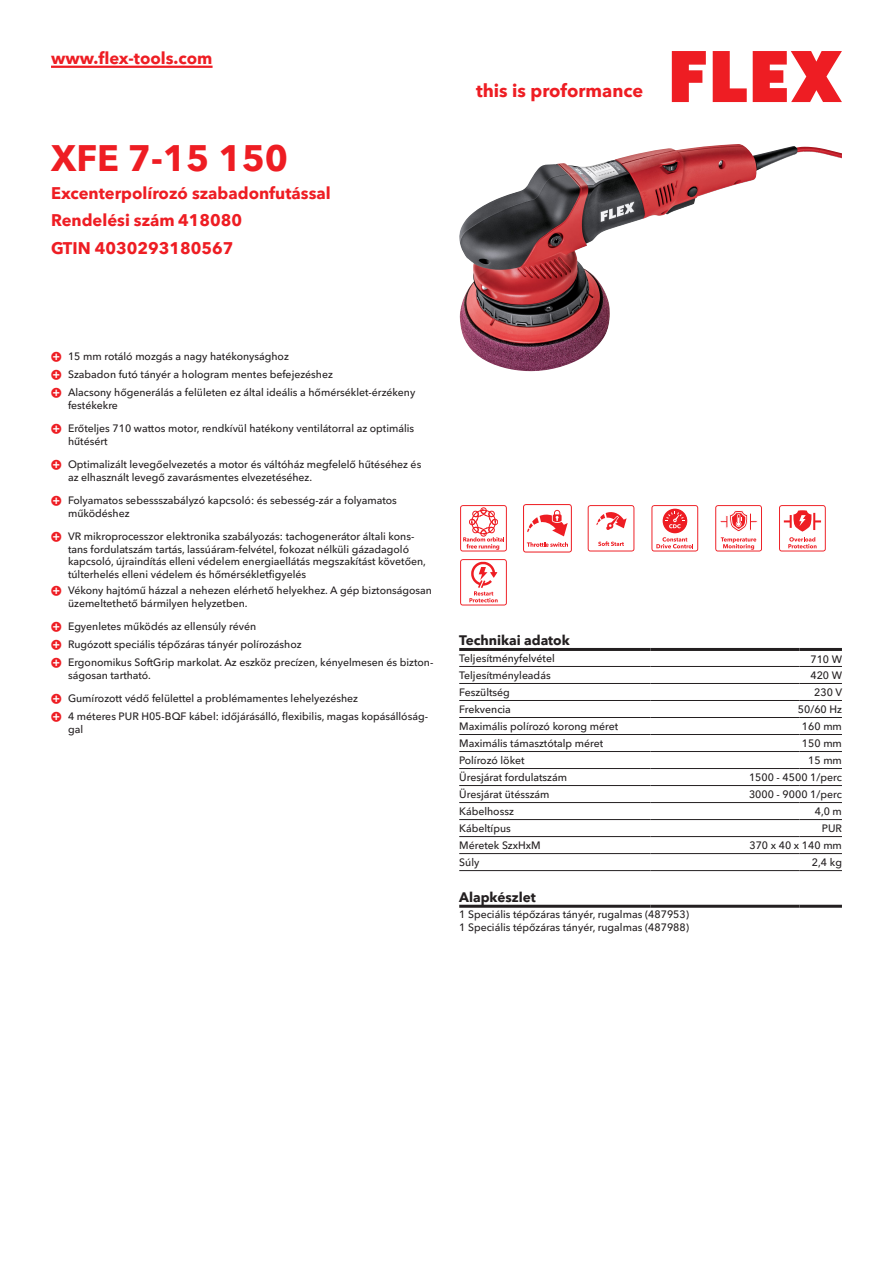
<style>
.page{position:relative;width:893px;height:1263px;background:#fff}
.page>*{position:absolute;margin:0;border:0;box-sizing:border-box;transform-origin:0 0}
.CB_AF_Product-name{font:700 36px "Avenir Next W1 G";color:#ee1d23}
.t1{font:700 18px "Avenir Next W1 G";color:#ee1d23}
.CB_AF_Product-short{font:700 16.5px "Avenir Next W1 G";color:#ee1d23}
.CB_AF_Order-number{font:700 16.5px "Avenir Next W1 G";color:#ee1d23}
.CB_AF_Table-headline{font:700 13.5px "Avenir Next W1 G";color:#231f20}
.CB_AF_Table-specific{font:500 10.5px/12.6px "Avenir Next W1 G";color:#231f20}
</style>
<div class="page">
<svg style="left:672px;top:51px;width:34px;height:51px"></svg>
<svg style="left:713px;top:51px;width:34px;height:51px"></svg>
<svg style="left:753px;top:51px;width:89px;height:51px"></svg>
<hr style="left:51px;top:66px;width:162px;height:2px;background:#ee1d23">
<img style="left:459px;top:144px;width:383px;height:228px">
<hr style="left:459px;top:666px;width:192px;height:1px;background:#231f20">
<hr style="left:651px;top:666px;width:148px;height:1px;background:#231f20">
<hr style="left:799px;top:666px;width:43px;height:1px;background:#231f20">
<hr style="left:459px;top:683px;width:192px;height:1px;background:#231f20">
<hr style="left:651px;top:683px;width:148px;height:1px;background:#231f20">
<hr style="left:799px;top:683px;width:43px;height:1px;background:#231f20">
<hr style="left:459px;top:700px;width:192px;height:1px;background:#231f20">
<hr style="left:651px;top:700px;width:148px;height:1px;background:#231f20">
<hr style="left:799px;top:700px;width:43px;height:1px;background:#231f20">
<hr style="left:459px;top:717px;width:192px;height:1px;background:#231f20">
<hr style="left:651px;top:717px;width:148px;height:1px;background:#231f20">
<hr style="left:799px;top:717px;width:43px;height:1px;background:#231f20">
<hr style="left:459px;top:734px;width:192px;height:1px;background:#231f20">
<hr style="left:651px;top:734px;width:148px;height:1px;background:#231f20">
<hr style="left:799px;top:734px;width:43px;height:1px;background:#231f20">
<hr style="left:459px;top:751px;width:192px;height:1px;background:#231f20">
<hr style="left:651px;top:751px;width:148px;height:1px;background:#231f20">
<hr style="left:799px;top:751px;width:43px;height:1px;background:#231f20">
<hr style="left:459px;top:768px;width:192px;height:1px;background:#231f20">
<hr style="left:651px;top:768px;width:148px;height:1px;background:#231f20">
<hr style="left:799px;top:768px;width:43px;height:1px;background:#231f20">
<hr style="left:459px;top:785px;width:192px;height:1px;background:#231f20">
<hr style="left:651px;top:785px;width:148px;height:1px;background:#231f20">
<hr style="left:799px;top:785px;width:43px;height:1px;background:#231f20">
<hr style="left:459px;top:802px;width:192px;height:1px;background:#231f20">
<hr style="left:651px;top:802px;width:148px;height:1px;background:#231f20">
<hr style="left:799px;top:802px;width:43px;height:1px;background:#231f20">
<hr style="left:459px;top:819px;width:192px;height:1px;background:#231f20">
<hr style="left:651px;top:819px;width:148px;height:1px;background:#231f20">
<hr style="left:799px;top:819px;width:43px;height:1px;background:#231f20">
<hr style="left:459px;top:836px;width:192px;height:1px;background:#231f20">
<hr style="left:651px;top:836px;width:148px;height:1px;background:#231f20">
<hr style="left:799px;top:836px;width:43px;height:1px;background:#231f20">
<hr style="left:459px;top:853px;width:192px;height:1px;background:#231f20">
<hr style="left:651px;top:853px;width:148px;height:1px;background:#231f20">
<hr style="left:799px;top:853px;width:43px;height:1px;background:#231f20">
<hr style="left:459px;top:870px;width:192px;height:1px;background:#231f20">
<hr style="left:651px;top:870px;width:148px;height:1px;background:#231f20">
<hr style="left:799px;top:870px;width:43px;height:1px;background:#231f20">
<hr style="left:459px;top:648px;width:192px;height:3px;background:#231f20">
<hr style="left:651px;top:648px;width:148px;height:3px;background:#231f20">
<hr style="left:799px;top:648px;width:43px;height:3px;background:#231f20">
<hr style="left:459px;top:905px;width:192px;height:3px;background:#231f20">
<hr style="left:651px;top:905px;width:148px;height:3px;background:#231f20">
<hr style="left:799px;top:905px;width:43px;height:3px;background:#231f20">
<svg style="left:460px;top:505px;width:47px;height:46px"></svg>
<svg style="left:523px;top:504px;width:49px;height:48px"></svg>
<svg style="left:588px;top:505px;width:46px;height:46px"></svg>
<svg style="left:651px;top:505px;width:47px;height:46px"></svg>
<svg style="left:715px;top:505px;width:47px;height:46px"></svg>
<svg style="left:779px;top:505px;width:47px;height:46px"></svg>
<svg style="left:460px;top:559px;width:47px;height:46px"></svg>
<h3 class="CB_AF_Product-short" style="left:51px;top:45px;width:163px">www.flex-tools.com</h3>
<p class="CB_AF_Product-name" style="left:51px;top:130px;width:239px">XFE 7-15 150</p>
<p class="CB_AF_Product-short" style="left:51px;top:180px;width:281px">Excenterpolírozó szabadonfutással</p>
<p class="CB_AF_Order-number" style="left:51px;top:207px;width:193px">Rendelési szám 418080</p>
<p class="CB_AF_Order-number" style="left:51px;top:235px;width:184px">GTIN 4030293180567</p>
<h2 class="t1" style="left:476px;top:77px;width:169px">this is proformance</h2>
<p class="CB_AF_Table-specific" style="left:68px;top:349px;width:222px">15 mm rotáló mozgás a nagy hatékonysághoz</p>
<p class="CB_AF_Table-specific" style="left:68px;top:367px;width:266px">Szabadon futó tányér a hologram mentes befejezéshez</p>
<p class="CB_AF_Table-specific" style="left:68px;top:385px;width:349px">Alacsony hőgenerálás a felületen ez által ideális a hőmérséklet-érzékeny festékekre</p>
<p class="CB_AF_Table-specific" style="left:68px;top:421px;width:348px">Erőteljes 710 wattos motor, rendkívül hatékony ventilátorral az optimális hűtésért</p>
<p class="CB_AF_Table-specific" style="left:68px;top:457px;width:355px">Optimalizált levegőelvezetés a motor és váltóház megfelelő hűtéséhez és az elhasznált levegő zavarásmentes elvezetéséhez.</p>
<p class="CB_AF_Table-specific" style="left:68px;top:493px;width:330px">Folyamatos sebessszabályzó kapcsoló: és sebesség-zár a folyamatos működéshez</p>
<p class="CB_AF_Table-specific" style="left:68px;top:529px;width:359px">VR mikroprocesszor elektronika szabályozás: tachogenerátor általi kons&shy;tans fordulatszám tartás, lassúáram-felvétel, fokozat nélküli gázadagoló kapcsoló, újraindítás elleni védelem energiaellátás megszakítást követően, túlterhelés elleni védelem és hőmérsékletfigyelés</p>
<p class="CB_AF_Table-specific" style="left:68px;top:583px;width:365px">Vékony hajtómű házzal a nehezen elérhető helyekhez. A gép biztonságosan üzemeltethető bármilyen helyzetben.</p>
<p class="CB_AF_Table-specific" style="left:68px;top:619px;width:190px">Egyenletes működés az ellensúly révén</p>
<p class="CB_AF_Table-specific" style="left:68px;top:637px;width:235px">Rugózott speciális tépőzáras tányér polírozáshoz</p>
<p class="CB_AF_Table-specific" style="left:68px;top:655px;width:367px">Ergonomikus SoftGrip markolat. Az eszköz precízen, kényelmesen és bizton&shy;ságosan tartható.</p>
<p class="CB_AF_Table-specific" style="left:68px;top:691px;width:292px">Gumírozott védő felülettel a problémamentes lehelyezéshez</p>
<p class="CB_AF_Table-specific" style="left:68px;top:709px;width:361px">4 méteres PUR H05-BQF kábel: időjárásálló, flexibilis, magas kopásállóság&shy;gal</p>
<p class="CB_AF_Table-headline" style="left:459px;top:630px;width:112px">Technikai adatok</p>
<p class="CB_AF_Table-specific" style="left:459px;top:651px;width:97px">Teljesítményfelvétel</p>
<p class="CB_AF_Table-specific" style="left:810px;top:652px;width:33px">710 W</p>
<p class="CB_AF_Table-specific" style="left:459px;top:668px;width:93px">Teljesítményleadás</p>
<p class="CB_AF_Table-specific" style="left:810px;top:668px;width:33px">420 W</p>
<p class="CB_AF_Table-specific" style="left:459px;top:685px;width:52px">Feszültség</p>
<p class="CB_AF_Table-specific" style="left:814px;top:685px;width:29px">230 V</p>
<p class="CB_AF_Table-specific" style="left:459px;top:702px;width:53px">Frekvencia</p>
<p class="CB_AF_Table-specific" style="left:798px;top:702px;width:46px">50/60 Hz</p>
<p class="CB_AF_Table-specific" style="left:459px;top:719px;width:160px">Maximális polírozó korong méret</p>
<p class="CB_AF_Table-specific" style="left:802px;top:719px;width:41px">160 mm</p>
<p class="CB_AF_Table-specific" style="left:459px;top:736px;width:146px">Maximális támasztótalp méret</p>
<p class="CB_AF_Table-specific" style="left:802px;top:736px;width:41px">150 mm</p>
<p class="CB_AF_Table-specific" style="left:459px;top:753px;width:67px">Polírozó löket</p>
<p class="CB_AF_Table-specific" style="left:808px;top:753px;width:35px">15 mm</p>
<p class="CB_AF_Table-specific" style="left:459px;top:770px;width:109px">Üresjárat fordulatszám</p>
<p class="CB_AF_Table-specific" style="left:749px;top:770px;width:94px">1500 - 4500 1/perc</p>
<p class="CB_AF_Table-specific" style="left:459px;top:787px;width:92px">Üresjárat ütésszám</p>
<p class="CB_AF_Table-specific" style="left:749px;top:787px;width:94px">3000 - 9000 1/perc</p>
<p class="CB_AF_Table-specific" style="left:459px;top:804px;width:56px">Kábelhossz</p>
<p class="CB_AF_Table-specific" style="left:815px;top:804px;width:29px">4,0 m</p>
<p class="CB_AF_Table-specific" style="left:459px;top:821px;width:53px">Kábeltípus</p>
<p class="CB_AF_Table-specific" style="left:822px;top:821px;width:22px">PUR</p>
<p class="CB_AF_Table-specific" style="left:459px;top:838px;width:83px">Méretek SzxHxM</p>
<p class="CB_AF_Table-specific" style="left:749px;top:838px;width:94px">370 x 40 x 140 mm</p>
<p class="CB_AF_Table-specific" style="left:459px;top:855px;width:22px">Súly</p>
<p class="CB_AF_Table-specific" style="left:812px;top:855px;width:32px">2,4 kg</p>
<p class="CB_AF_Table-headline" style="left:459px;top:886px;width:78px">Alapkészlet</p>
<p class="CB_AF_Table-specific" style="left:459px;top:907px;width:231px">1 Speciális tépőzáras tányér, rugalmas (487953)<br>1 Speciális tépőzáras tányér, rugalmas (487988)</p>
</div>
